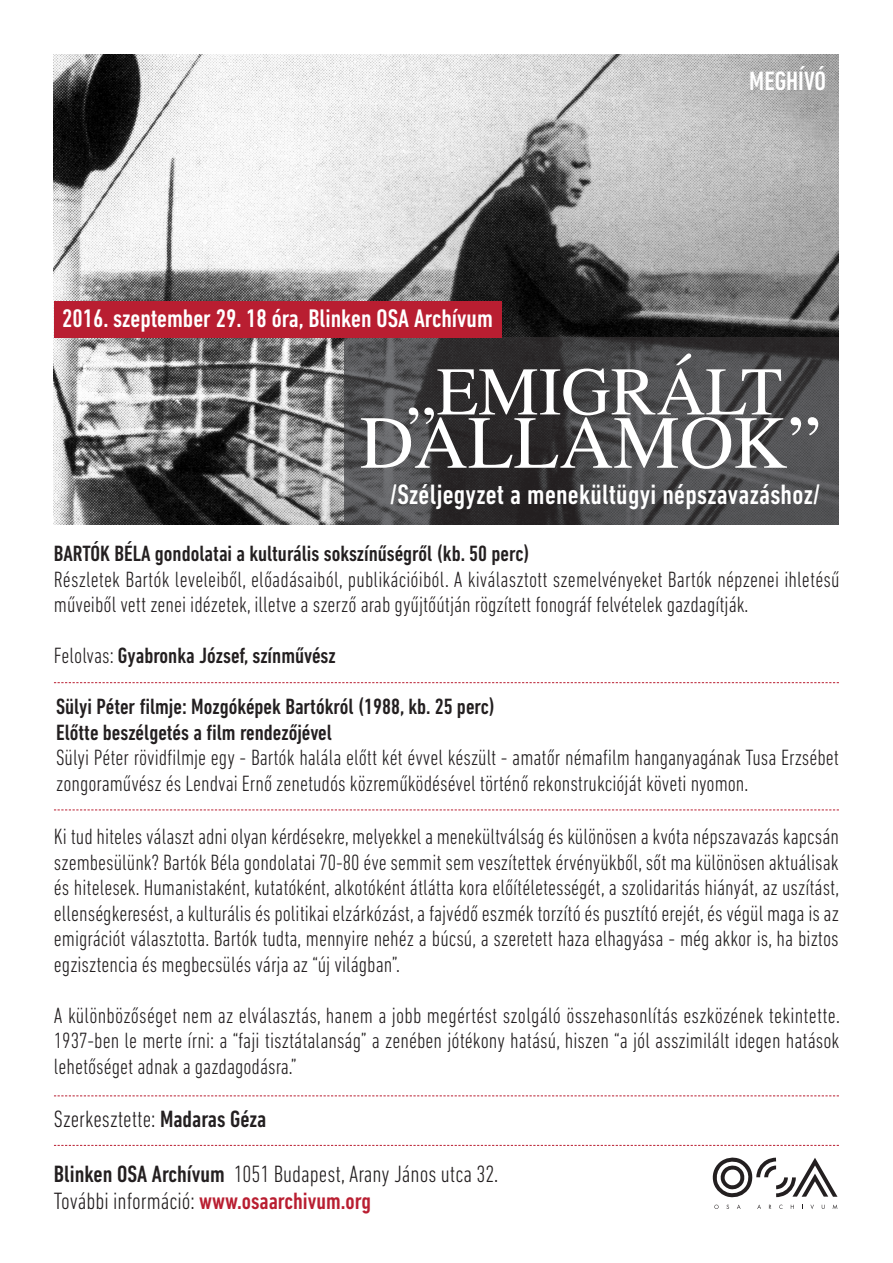
<style>
.page{position:relative;width:893px;height:1263px;background:#fff}
.page>*{position:absolute;margin:0;border:0;box-sizing:border-box;transform-origin:0 0}
.t1{font:74.85px "Times";color:#fff}
.t2{font:68.25px "Times";color:#fff}
.t3{font:500 condensed 28.5px "DIN Next LT Pro";letter-spacing:.01em;color:#fff}
.t4{font:500 condensed 27px "DIN Next LT Pro";color:#fff}
.t5{font:500 condensed 25.95px "DIN Next LT Pro";color:#fff}
.t6{font:300 condensed 24px/27px "DIN Next LT Pro";color:#231f20}
.t7{font:300 condensed 22.5px/25.5px "DIN Next LT Pro";color:#231f20}
.t8{font:500 condensed 22.5px/25.5px "DIN Next LT Pro";color:#231f20}
.s1{font-weight:300}
.s2{font-weight:500}
.s3{font-weight:500;color:#b91e31}
</style>
<div class="page">
<img style="left:54px;top:54px;width:785px;height:471px">
<img style="left:345px;top:338px;width:494px;height:187px">
<svg style="left:54px;top:809px;width:785px;height:1px"></svg>
<svg style="left:54px;top:682px;width:785px;height:1px"></svg>
<svg style="left:54px;top:1095px;width:785px;height:1px"></svg>
<svg style="left:54px;top:1145px;width:785px;height:1px"></svg>
<svg style="left:713px;top:1157px;width:124px;height:41px"></svg>
<svg style="left:714px;top:1205px;width:5px;height:4px"></svg>
<svg style="left:737px;top:1204px;width:4px;height:5px"></svg>
<svg style="left:757px;top:1204px;width:4px;height:5px"></svg>
<svg style="left:833px;top:1204px;width:4px;height:5px"></svg>
<div style="left:54px;top:301px;width:448px;height:37px;background:#b91e31"></div>
<p class="t5" style="left:62px;top:310px;width:432px">2016. szeptember 29. 18 óra, Blinken OSA Archívum</p>
<p class="t4" style="left:749px;top:71px;width:78px">MEGHÍVÓ</p>
<h2 class="t2" style="left:406px;top:363px;width:378px">„EMIGRÁLT</h2>
<h1 class="t1" style="left:360px;top:412px;width:463px">DALLAMOK”</h1>
<p class="t3" style="left:390px;top:484px;width:431px">/Széljegyzet a menekültügyi népszavazáshoz/</p>
<p class="t8" style="left:54px;top:543px;width:477px">BARTÓK BÉLA gondolatai a kulturális sokszínűségről (kb. 50 perc)</p>
<p class="t7" style="left:54px;top:568px;width:787px">Részletek Bartók leveleiből, előadásaiból, publikációiból. A kiválasztott szemelvényeket Bartók népzenei ihletésű műveiből vett zenei idézetek, illetve a szerző arab gyűjtőútján rögzített fonográf felvételek gazdagítják.</p>
<p class="t8" style="left:54px;top:645px;width:283px"><span class="s1">Felolvas:</span> Gyabronka József, színművész</p>
<p class="t8" style="left:56px;top:696px;width:440px">Sülyi Péter filmje: Mozgóképek Bartókról (1988, kb. 25 perc)<br>Előtte beszélgetés a film rendezőjével</p>
<p class="t7" style="left:56px;top:747px;width:784px">Sülyi Péter rövidfilmje egy - Bartók halála előtt két évvel készült - amatőr némafilm hanganyagának Tusa Erzsébet zongoraművész és Lendvai Ernő zenetudós közreműködésével történő rekonstrukcióját követi nyomon.</p>
<p class="t7" style="left:54px;top:826px;width:787px;text-align:justify">Ki tud hiteles választ adni olyan kérdésekre, melyekkel a menekültválság és különösen a kvóta népszavazás kapcsán szembesülünk? Bartók Béla gondolatai 70-80 éve semmit sem veszítettek érvényükből, sőt ma különösen aktuálisak és hitelesek. Humanistaként, kutatóként, alkotóként átlátta kora előítéletességét, a szolidaritás hiányát, az uszítást, ellenségkeresést, a kulturális és politikai elzárkózást, a fajvédő eszmék torzító és pusztító erejét, és végül maga is az emigrációt választotta. Bartók tudta, mennyire nehéz a búcsú, a szeretett haza elhagyása - még akkor is, ha biztos egzisztencia és megbecsülés várja az “új világban”.</p>
<p class="t7" style="left:54px;top:1004px;width:787px;text-align:justify">A különbözőséget nem az elválasztás, hanem a jobb megértést szolgáló összehasonlítás eszközének tekintette.<br>1937-ben le merte írni: a “faji tisztátalanság” a zenében jótékony hatású, hiszen “a jól asszimilált idegen hatások lehetőséget adnak a gazdagodásra.”</p>
<p class="t6" style="left:54px;top:1108px;width:214px">Szerkesztette: <span class="s2">Madaras Géza</span></p>
<p class="t6" style="left:54px;top:1162px;width:446px"><span class="s2">Blinken OSA Archívum</span> 1051 Budapest, Arany János utca 32.<br>További információ: <span class="s3">www.osaarchivum.org</span></p>
</div>
